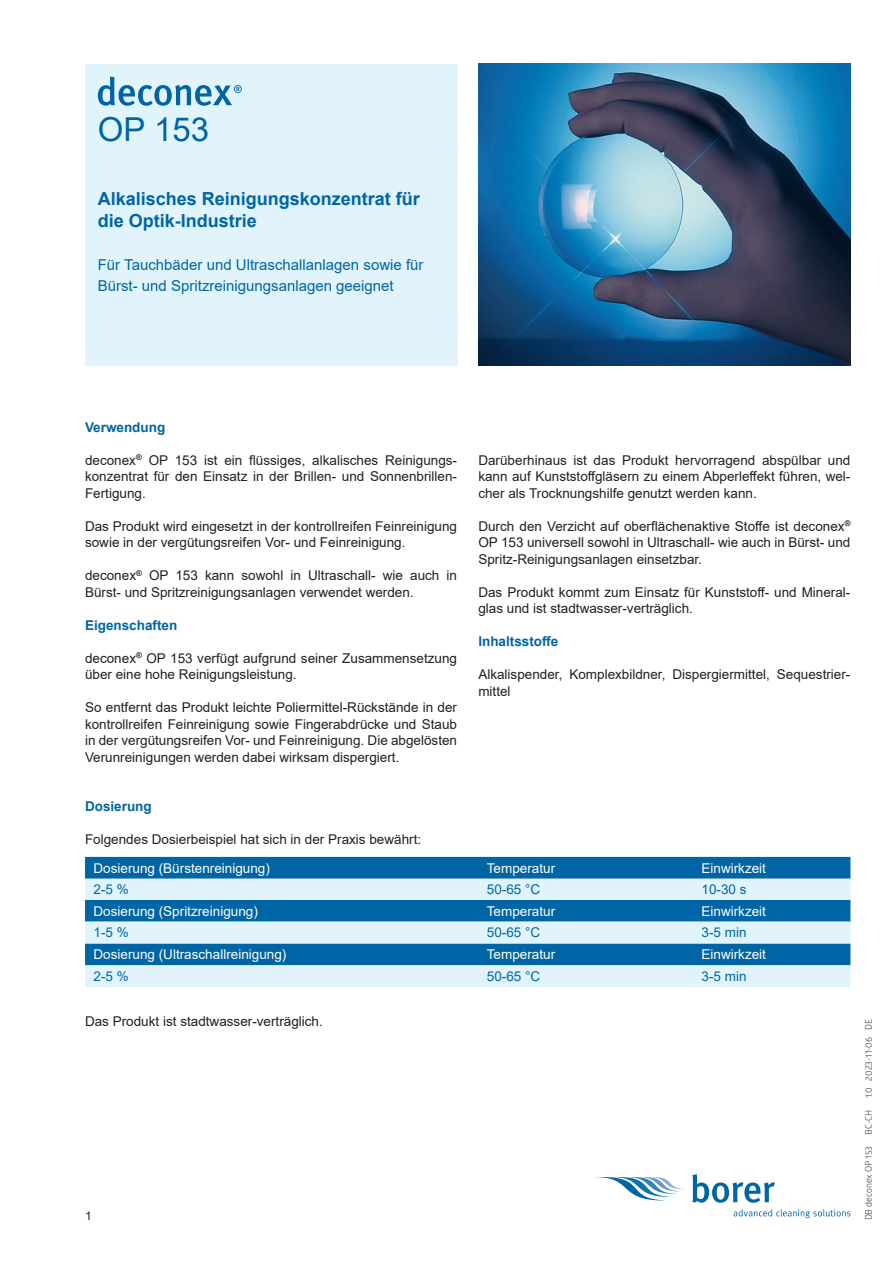
<style>
.page{position:relative;width:893px;height:1263px;background:#fff}
.page>*{position:absolute;margin:0;border:0;box-sizing:border-box;transform-origin:0 0}
.t1{font:33px "Arial";color:#0065a4}
.t2{font:700 18px/21.6px "Arial";color:#0065a4}
.t3{font:15px/21px "Arial";color:#0065a4}
.t4{font:13.5px/16.5px "Arial";color:#231f20}
.t5{font:13.5px "Arial";color:#fff}
.t6{font:13.5px "Arial";color:#0065a4}
.t7{font:700 13.5px "Arial";color:#0065a4}
.t8{font:12px "Arial";color:#231f20}
.t9{font:9px "Glober";color:#231f20}
</style>
<div class="page">
<div style="left:85px;top:64px;width:372px;height:302px;background:#e1f4fc"></div>
<svg style="left:98px;top:77px;width:144px;height:29px"></svg>
<img style="left:478px;top:64px;width:372px;height:302px">
<svg style="left:595px;top:1177px;width:90px;height:23px"></svg>
<svg style="left:692px;top:1174px;width:83px;height:29px"></svg>
<svg style="left:734px;top:1209px;width:116px;height:9px"></svg>
<div style="left:85px;top:857px;width:765px;height:22px;background:#0065a4"></div>
<svg style="left:85px;top:879px;width:765px;height:108px;background:#88bbd9"></svg>
<h1 class="t1" style="left:98px;top:107px;width:113px">OP 153</h1>
<h2 class="t2" style="left:98px;top:188px;width:324px">Alkalisches Reinigungskonzentrat für die Optik-Industrie</h2>
<p class="t3" style="left:98px;top:254px;width:327px">Für Tauchbäder und Ultraschallanlagen sowie für<br>Bürst- und Spritzreinigungsanlagen geeignet</p>
<p class="t7" style="left:85px;top:417px;width:82px">Verwendung</p>
<p class="t4" style="left:85px;top:451px;width:374px;text-align:justify">deconex<sup>®</sup> OP 153 ist ein flüssiges, alkalisches Reinigungs&shy;konzentrat für den Einsatz in der Brillen- und Sonnenbrillen-Fertigung.</p>
<p class="t4" style="left:85px;top:517px;width:374px">Das Produkt wird eingesetzt in der kontrollreifen Feinreinigung sowie in der vergütungsreifen Vor- und Feinreinigung.</p>
<p class="t4" style="left:85px;top:567px;width:374px">deconex<sup>®</sup> OP 153 kann sowohl in Ultraschall- wie auch in<br>Bürst- und Spritzreinigungsanlagen verwendet werden.</p>
<p class="t7" style="left:85px;top:615px;width:94px">Eigenschaften</p>
<p class="t4" style="left:85px;top:649px;width:374px">deconex<sup>®</sup> OP 153 verfügt aufgrund seiner Zusammensetzung über eine hohe Reinigungsleistung.</p>
<p class="t4" style="left:85px;top:699px;width:374px;text-align:justify">So entfernt das Produkt leichte Poliermittel-Rückstände in der kontrollreifen Feinreinigung sowie Fingerabdrücke und Staub in der vergütungsreifen Vor- und Feinreinigung. Die abgelösten Verunreinigungen werden dabei wirksam dispergiert.</p>
<p class="t4" style="left:478px;top:451px;width:374px;text-align:justify">Darüberhinaus ist das Produkt hervorragend abspülbar und kann auf Kunststoffgläsern zu einem Abperleffekt führen, wel&shy;cher als Trocknungshilfe genutzt werden kann.</p>
<p class="t4" style="left:478px;top:517px;width:374px;text-align:justify">Durch den Verzicht auf oberflächenaktive Stoffe ist deconex<sup>® </sup>OP 153 universell sowohl in Ultraschall- wie auch in Bürst- und Spritz-Reinigungsanlagen einsetzbar.</p>
<p class="t4" style="left:478px;top:583px;width:374px">Das Produkt kommt zum Einsatz für Kunststoff- und Mineral&shy;glas und ist stadtwasser-verträglich.</p>
<p class="t7" style="left:478px;top:632px;width:81px">Inhaltsstoffe</p>
<p class="t4" style="left:478px;top:666px;width:374px">Alkalispender, Komplexbildner, Dispergiermittel, Sequestrier&shy;mittel</p>
<p class="t7" style="left:85px;top:797px;width:68px">Dosierung</p>
<p class="t4" style="left:85px;top:831px;width:338px">Folgendes Dosierbeispiel hat sich in der Praxis bewährt:</p>
<p class="t5" style="left:94px;top:859px;width:178px">Dosierung (Bürstenreinigung)</p>
<p class="t5" style="left:487px;top:859px;width:70px">Temperatur</p>
<p class="t5" style="left:702px;top:859px;width:66px">Einwirkzeit</p>
<p class="t6" style="left:94px;top:880px;width:37px">2-5 %</p>
<p class="t6" style="left:487px;top:880px;width:55px">50-65 °C</p>
<p class="t6" style="left:702px;top:880px;width:47px">10-30 s</p>
<p class="t5" style="left:94px;top:901px;width:166px">Dosierung (Spritzreinigung)</p>
<p class="t5" style="left:487px;top:901px;width:70px">Temperatur</p>
<p class="t5" style="left:702px;top:901px;width:66px">Einwirkzeit</p>
<p class="t6" style="left:94px;top:923px;width:37px">1-5 %</p>
<p class="t6" style="left:487px;top:923px;width:55px">50-65 °C</p>
<p class="t6" style="left:702px;top:923px;width:47px">3-5 min</p>
<p class="t5" style="left:94px;top:945px;width:194px">Dosierung (Ultraschallreinigung)</p>
<p class="t5" style="left:487px;top:945px;width:70px">Temperatur</p>
<p class="t5" style="left:702px;top:945px;width:66px">Einwirkzeit</p>
<p class="t6" style="left:94px;top:967px;width:37px">2-5 %</p>
<p class="t6" style="left:487px;top:967px;width:55px">50-65 °C</p>
<p class="t6" style="left:702px;top:967px;width:47px">3-5 min</p>
<p class="t4" style="left:85px;top:1012px;width:239px">Das Produkt ist stadtwasser-verträglich.</p>
<p class="t9" style="left:862px;top:1098px;width:80px;rotate:-90deg">1.0 2023-11-06 DE</p>
<p class="t8" style="left:85px;top:1208px;width:8px">1</p>
<p class="t9" style="left:862px;top:1134px;width:26px;rotate:-90deg">BC-CH</p>
<p class="t9" style="left:862px;top:1220px;width:76px;rotate:-90deg">DB deconex OP 153</p>
</div>
